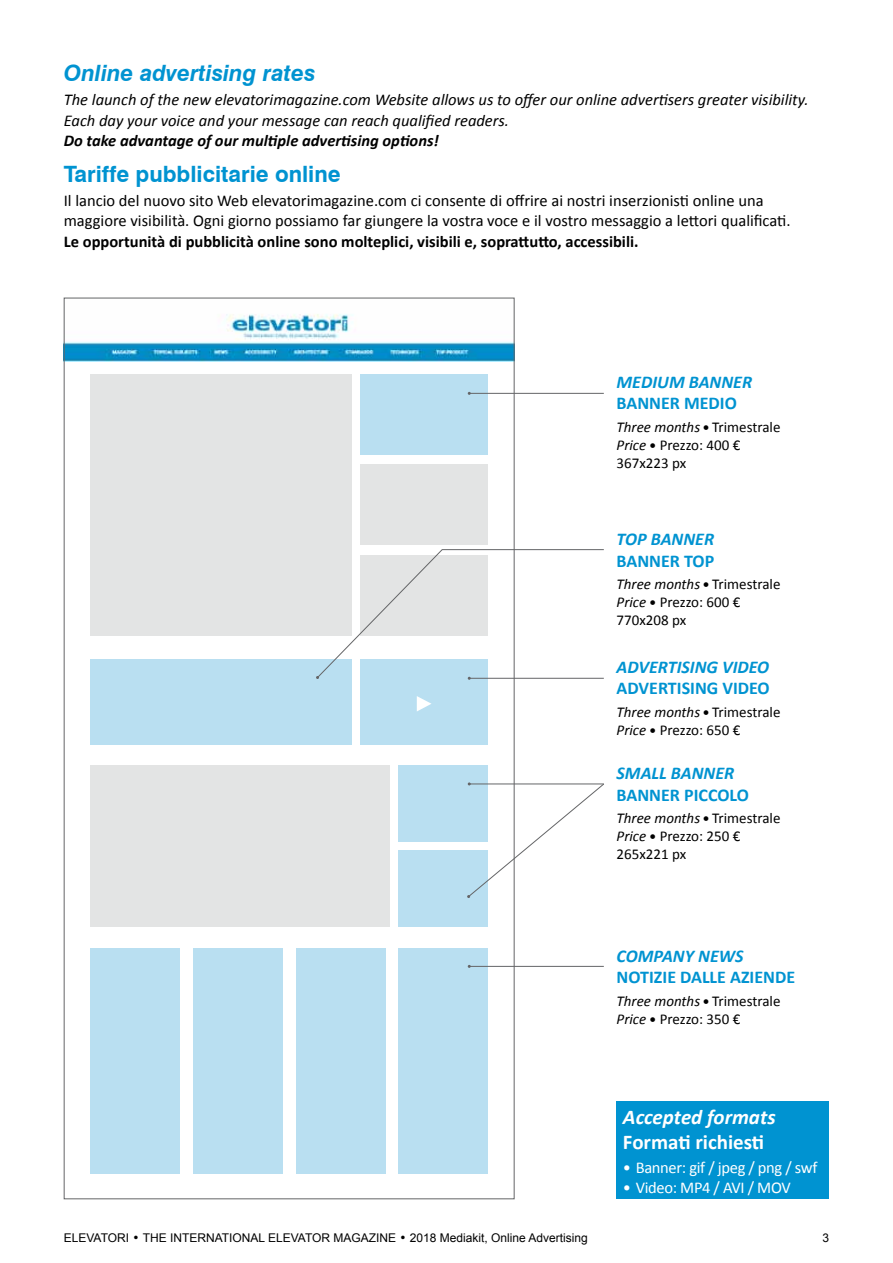
<style>
.page{position:relative;width:893px;height:1263px;background:#fff}
.page>*{position:absolute;margin:0;border:0;box-sizing:border-box;transform-origin:0 0}
.t1{font:700 22.5px "Swiss 721 BT";color:#0093d1}
.t2{font:italic 700 22.5px "Swiss 721 BT";color:#0093d1}
.t3{font:700 21px "Calibri";color:#fff}
.t4{font:italic 700 21px "Calibri";color:#fff}
.t5{font:700 18px "Calibri";color:#0093d1}
.t6{font:italic 700 18px "Calibri";color:#0093d1}
.t7{font:16.5px/20.2px "Calibri";color:#000}
.t8{font:italic 16.5px/20.2px "Calibri";color:#000}
.t9{font:700 16.5px "Calibri";color:#000}
.t10{font:italic 700 16.5px "Calibri";color:#000}
.t11{font:16.5px "Calibri";letter-spacing:-.02em;color:#fff}
.t12{font:15px/18px "Calibri";color:#000}
.t13{font:12px "Arial";color:#000}
.s1{font-style:italic}
.s2{font-family:"Swiss 721 BT";font-weight:300}
</style>
<div class="page">
<div style="left:360px;top:659px;width:128px;height:85px;background:#b9dff1"></div>
<div style="left:617px;top:1101px;width:212px;height:98px;background:#0093d1"></div>
<div style="left:90px;top:948px;width:90px;height:226px;background:#b9dff1"></div>
<div style="left:193px;top:948px;width:89px;height:226px;background:#b9dff1"></div>
<div style="left:296px;top:948px;width:89px;height:226px;background:#b9dff1"></div>
<div style="left:399px;top:948px;width:89px;height:226px;background:#b9dff1"></div>
<div style="left:90px;top:374px;width:262px;height:262px;background:#e3e4e4"></div>
<div style="left:360px;top:374px;width:128px;height:81px;background:#b9dff1"></div>
<div style="left:360px;top:465px;width:128px;height:80px;background:#e3e4e4"></div>
<svg style="left:417px;top:696px;width:14px;height:15px"></svg>
<div style="left:90px;top:765px;width:300px;height:162px;background:#e3e4e4"></div>
<div style="left:399px;top:765px;width:89px;height:77px;background:#b9dff1"></div>
<div style="left:399px;top:850px;width:89px;height:77px;background:#b9dff1"></div>
<div style="left:90px;top:659px;width:262px;height:85px;background:#b9dff1"></div>
<img style="left:66px;top:314px;width:446px;height:47px">
<hr style="left:469px;top:393px;width:135px;height:1px;background:#646567">
<svg style="left:316px;top:549px;width:288px;height:131px"></svg>
<hr style="left:469px;top:966px;width:135px;height:1px;background:#646567">
<svg style="left:467px;top:782px;width:137px;height:116px"></svg>
<h1 class="t2" style="left:64px;top:59px;width:253px">Online advertising rates</h1>
<p class="t8" style="left:64px;top:89px;width:746px">The launch of the new elevatorimagazine.com Website allows us to offer our online advertisers greater visibility.<br>Each day your voice and your message can reach qualified readers.</p>
<p class="t10" style="left:64px;top:130px;width:377px">Do take advantage of our multiple advertising options!</p>
<h1 class="t1" style="left:64px;top:160px;width:278px">Tariffe pubblicitarie online</h1>
<p class="t7" style="left:64px;top:191px;width:728px">Il lancio del nuovo sito Web elevatorimagazine.com ci consente di offrire ai nostri inserzionisti online una maggiore visibilità. Ogni giorno possiamo far giungere la vostra voce e il vostro messaggio a lettori qualificati.</p>
<p class="t9" style="left:64px;top:231px;width:576px">Le opportunità di pubblicità online sono molteplici, visibili e, soprattutto, accessibili.</p>
<p class="t6" style="left:617px;top:370px;width:137px">MEDIUM BANNER</p>
<p class="t5" style="left:617px;top:392px;width:22px">BANNER</p>
<p class="t5" style="left:684px;top:392px;width:54px">MEDIO</p>
<p class="t12" style="left:617px;top:418px;width:165px"><span class="s1">Three months</span> Trimestrale<br><span class="s1">Price</span> Prezzo: 400 €<br>367x223 px</p>
<p class="t6" style="left:617px;top:528px;width:99px">TOP BANNER</p>
<p class="t5" style="left:617px;top:549px;width:22px">BANNER</p>
<p class="t5" style="left:684px;top:549px;width:32px">TOP</p>
<p class="t12" style="left:617px;top:575px;width:165px"><span class="s1">Three months</span> Trimestrale<br><span class="s1">Price</span> Prezzo: 600 €<br>770x208 px</p>
<p class="t6" style="left:617px;top:655px;width:154px">ADVERTISING VIDEO</p>
<p class="t5" style="left:617px;top:677px;width:11px">ADVERTISING</p>
<p class="t5" style="left:722px;top:677px;width:10px">VIDE</p>
<p class="t5" style="left:758px;top:677px;width:14px">O</p>
<p class="t12" style="left:617px;top:702px;width:165px"><span class="s1">Three months</span> Trimestrale<br><span class="s1">Price</span> Prezzo: 650 €</p>
<p class="t6" style="left:617px;top:761px;width:119px">SMALL BANNER</p>
<p class="t5" style="left:617px;top:783px;width:22px">BANNER</p>
<p class="t5" style="left:684px;top:783px;width:66px">PICCOLO</p>
<p class="t12" style="left:617px;top:809px;width:165px"><span class="s1">Three months</span> Trimestrale<br><span class="s1">Price</span> Prezzo: 250 €<br>265x221 px</p>
<p class="t6" style="left:617px;top:944px;width:128px">COMPANY NEWS</p>
<p class="t5" style="left:617px;top:966px;width:74px">NOTIZIE DALLE</p>
<p class="t5" style="left:730px;top:966px;width:30px">AZIENDE</p>
<p class="t12" style="left:617px;top:992px;width:165px"><span class="s1">Three months</span> Trimestrale<br><span class="s1">Price</span> Prezzo: 350 €</p>
<h2 class="t4" style="left:623px;top:1103px;width:154px">Accepted formats</h2>
<h2 class="t3" style="left:623px;top:1128px;width:143px">Formati richiesti</h2>
<p class="t11" style="left:623px;top:1157px;width:196px">• Banner: gif / jpeg / png / swf</p>
<p class="t11" style="left:623px;top:1177px;width:169px">• Video: MP4 / AVI / MOV</p>
<p class="t13" style="left:64px;top:1230px;width:526px">ELEVATORI <span class="s2">•</span> THE INTERNATIONAL ELEVATOR MAGAZINE <span class="s2">•</span> 2018 Mediakit, Online Advertising</p>
<p class="t13" style="left:822px;top:1230px;width:8px">3</p>
</div>
